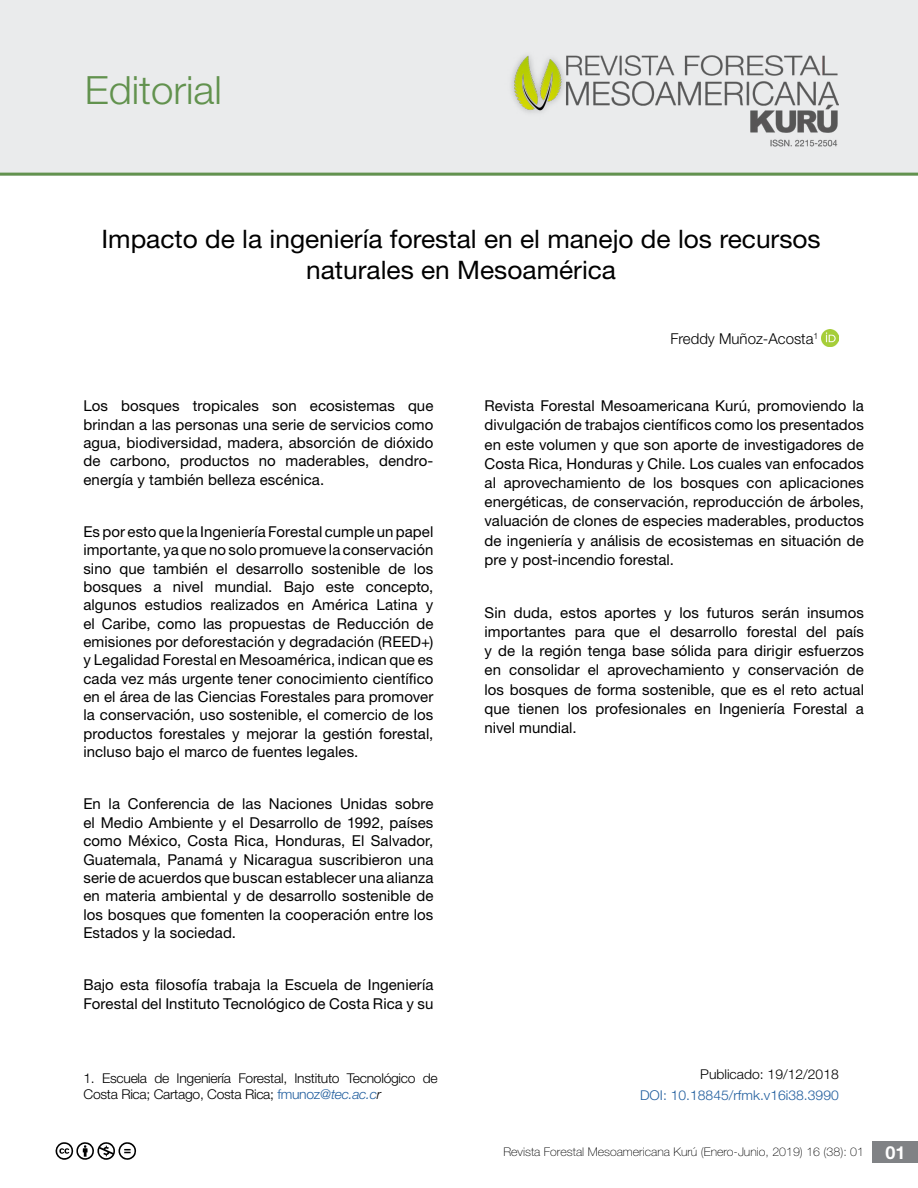
<style>
.page{position:relative;width:918px;height:1188px;background:#fff}
.page>*{position:absolute;margin:0;border:0;box-sizing:border-box;transform-origin:0 0}
.t1{font:300 39px "Helvetica Neue LT Std";color:#62924e}
.t2{font:25.5px/30.6px "Helvetica Neue LT Std";color:#000;text-align:center}
.t3{font:15px/18.3px "Helvetica Neue LT Std";letter-spacing:.005em;color:#000;text-align:justify}
.t4{font:300 15px "Helvetica Neue LT Std";color:#000}
.t5{font:300 13.5px/16.2px "Helvetica Neue LT Std";letter-spacing:-.02em;color:#000}
.t6{font:300 13.5px "Helvetica Neue LT Std";color:#215e9e}
.t7{font:300 13.5px "Helvetica Neue LT Std";color:#000}
.t8{font:100 12px "Helvetica Neue LT Std";color:#000}
.s1{color:#215e9e}
.s2{font-style:italic;color:#215e9e}
.s3{font-style:italic}
.s4{font-weight:700;font-size:18px;color:#fff}
</style>
<div class="page">
<div style="left:873px;top:1142px;width:45px;height:21px;background:#808285"></div>
<svg style="left:55px;top:1142px;width:81px;height:18px"></svg>
<div style="left:0;top:0;width:917px;height:176px;background:#eaebec"></div>
<hr style="left:0;top:173px;width:918px;height:3px;background:#62924e">
<img style="left:511px;top:55px;width:328px;height:92px">
<img style="left:822px;top:330px;width:17px;height:17px">
<h1 class="t1" style="left:85px;top:66px;width:139px">Editorial</h1>
<h2 class="t2" style="left:101px;top:223px;width:721px">Impacto de la ingeniería forestal en el manejo de los recursos naturales en Mesoamérica</h2>
<p class="t3" style="left:83px;top:397px;width:352px">Los bosques tropicales son ecosistemas que brindan a las personas una serie de servicios como agua, biodiversidad, madera, absorción de dióxido de carbono, productos no maderables, dendro&shy;energía y también belleza escénica.</p>
<p class="t3" style="left:83px;top:522px;width:352px">Es por esto que la Ingeniería Forestal cumple un papel importante, ya que no solo promueve la conservación sino que también el desarrollo sostenible de los bosques a nivel mundial. Bajo este concepto, algunos estudios realizados en América Latina y el Caribe, como las propuestas de Reducción de emisiones por deforestación y degradación (REED+) y Legalidad Forestal en Mesoamérica, indican que es cada vez más urgente tener conocimiento científico en el área de las Ciencias Forestales para promover la conservación, uso sostenible, el comercio de los productos forestales y mejorar la gestión forestal, incluso bajo el marco de fuentes legales.</p>
<p class="t3" style="left:83px;top:795px;width:352px">En la Conferencia de las Naciones Unidas sobre el Medio Ambiente y el Desarrollo de 1992, países como México, Costa Rica, Honduras, El Salvador, Guatemala, Panamá y Nicaragua suscribieron una serie de acuerdos que buscan establecer una alianza en materia ambiental y de desarrollo sostenible de los bosques que fomenten la cooperación entre los Estados y la sociedad.</p>
<p class="t3" style="left:83px;top:976px;width:352px">Bajo esta filosofía trabaja la Escuela de Ingeniería<br>Forestal del Instituto Tecnológico de Costa Rica y su</p>
<p class="t5" style="left:84px;top:1070px;width:356px">1. Escuela de Ingeniería Forestal, Instituto Tecnológico de<br>Costa Rica; Cartago, Costa Rica; <span class="s1">fmunoz</span><span class="s2">@tec.ac.c</span><span class="s3">r</span></p>
<p class="t4" style="left:670px;top:330px;width:149px">Freddy Muñoz-Acosta<sup>1</sup></p>
<p class="t3" style="left:485px;top:396px;width:381px;line-height:19.2px">Revista Forestal Mesoamericana Kurú, promoviendo la divulgación de trabajos científicos como los presentados en este volumen y que son aporte de investigadores de Costa Rica, Honduras y Chile. Los cuales van enfocados al aprovechamiento de los bosques con aplicaciones energéticas, de conservación, reproducción de árboles, valuación de clones de especies maderables, productos de ingeniería y análisis de ecosistemas en situación de pre y post-incendio forestal.</p>
<p class="t3" style="left:485px;top:603px;width:381px;line-height:19.2px">Sin duda, estos aportes y los futuros serán insumos importantes para que el desarrollo forestal del país y de la región tenga base sólida para dirigir esfuerzos en consolidar el aprovechamiento y conservación de los bosques de forma sostenible, que es el reto actual que tienen los profesionales en Ingeniería Forestal a nivel mundial.</p>
<p class="t7" style="left:700px;top:1066px;width:140px">Publicado: 19/12/2018</p>
<p class="t6" style="left:640px;top:1087px;width:200px">DOI: 10.18845/rfmk.v16i38.3990</p>
<p class="t8" style="left:503px;top:1145px;width:404px">Revista Forestal Mesoamericana Kurú (Enero-Junio, 2019) 16 (38): 01 <span class="s4">01</span></p>
</div>
